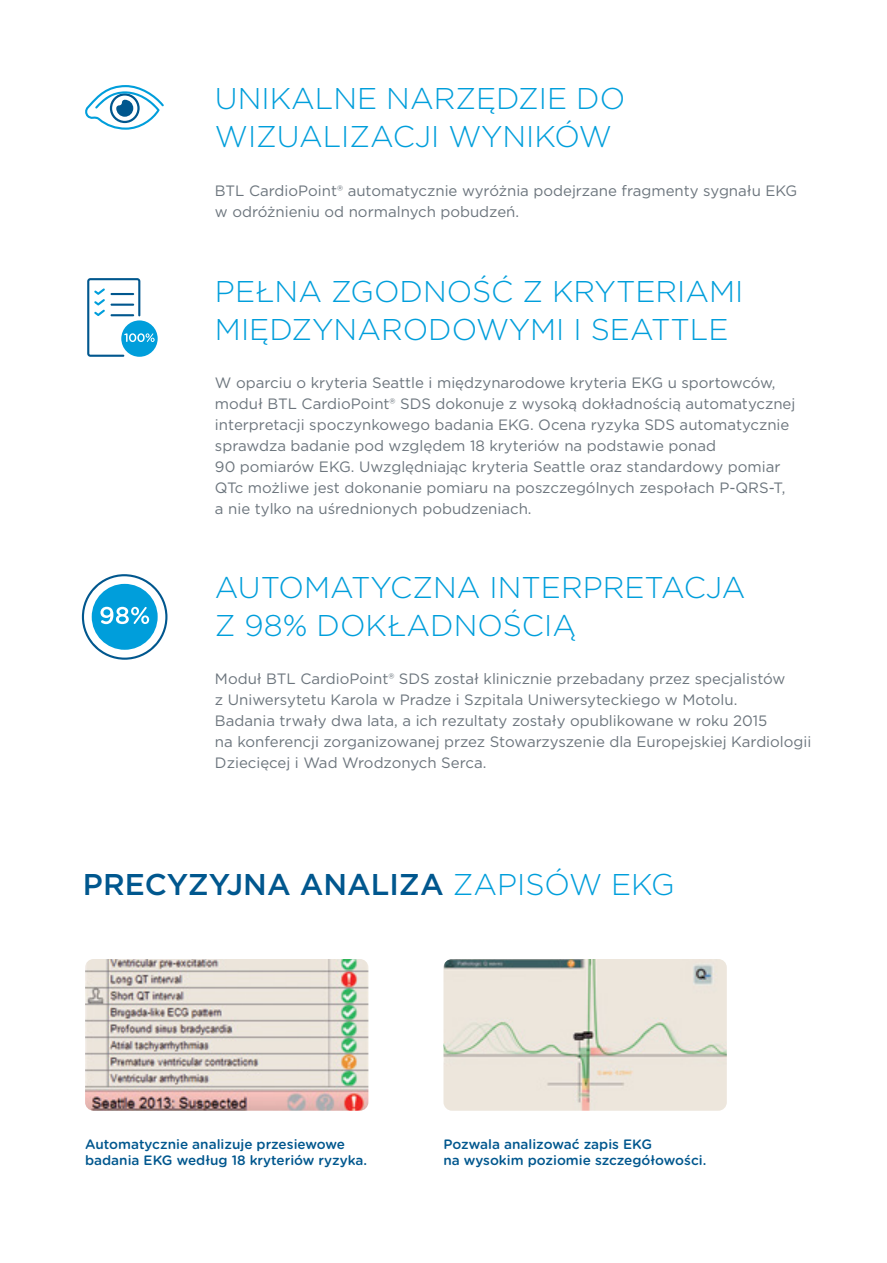
<style>
.page{position:relative;width:887px;height:1263px;background:#fff}
.page>*{position:absolute;margin:0;border:0;box-sizing:border-box;transform-origin:0 0}
.t1{font:300 30px/37.5px "Gotham";color:#009edb}
.t2{font:500 30px "Gotham";color:#00578e}
.t3{font:15px/21px "Gotham";color:#6c757d}
.t4{font:500 13.65px/16.4px "Gotham Rounded";color:#00578e}
.s1{font-weight:300;color:#009edb}
</style>
<div class="page">
<img style="left:85px;top:959px;width:283px;height:152px">
<img style="left:443px;top:959px;width:283px;height:152px">
<svg style="left:82px;top:574px;width:85px;height:86px"></svg>
<svg style="left:87px;top:278px;width:71px;height:79px"></svg>
<svg style="left:85px;top:85px;width:79px;height:45px"></svg>
<h1 class="t1" style="left:215px;top:79px;width:412px">UNIKALNE NARZĘDZIE DO<br>WIZUALIZACJI WYNIKÓW</h1>
<p class="t3" style="left:215px;top:180px;width:584px">BTL CardioPoint® automatycznie wyróżnia podejrzane fragmenty sygnału EKG w odróżnieniu od normalnych pobudzeń.</p>
<h1 class="t1" style="left:215px;top:272px;width:530px">PEŁNA ZGODNOŚĆ Z KRYTERIAMI<br>MIĘDZYNARODOWYMI I SEATTLE</h1>
<p class="t3" style="left:215px;top:372px;width:582px">W oparciu o kryteria Seattle i międzynarodowe kryteria EKG u sportowców, moduł BTL CardioPoint® SDS dokonuje z wysoką dokładnością automatycznej interpretacji spoczynkowego badania EKG. Ocena ryzyka SDS automatycznie sprawdza badanie pod względem 18 kryteriów na podstawie ponad<br>90 pomiarów EKG. Uwzględniając kryteria Seattle oraz standardowy pomiar QTc możliwe jest dokonanie pomiaru na poszczególnych zespołach P-QRS-T, a nie tylko na uśrednionych pobudzeniach.</p>
<h1 class="t1" style="left:215px;top:568px;width:532px">AUTOMATYCZNA INTERPRETACJA<br>Z 98% DOKŁADNOŚCIĄ</h1>
<p class="t3" style="left:215px;top:668px;width:598px">Moduł BTL CardioPoint® SDS został klinicznie przebadany przez specjalistów<br>z Uniwersytetu Karola w Pradze i Szpitala Uniwersyteckiego w Motolu.<br>Badania trwały dwa lata, a ich rezultaty zostały opublikowane w roku 2015<br>na konferencji zorganizowanej przez Stowarzyszenie dla Europejskiej Kardiologii Dziecięcej i Wad Wrodzonych Serca.</p>
<h1 class="t2" style="left:83px;top:864px;width:593px">PRECYZYJNA ANALIZA <span class="s1">ZAPISÓW EKG</span></h1>
<p class="t4" style="left:85px;top:1135px;width:283px">Automatycznie analizuje przesiewowe badania EKG według 18 kryteriów ryzyka.</p>
<p class="t4" style="left:443px;top:1135px;width:264px">Pozwala analizować zapis EKG<br>na wysokim poziomie szczegółowości.</p>
</div>
